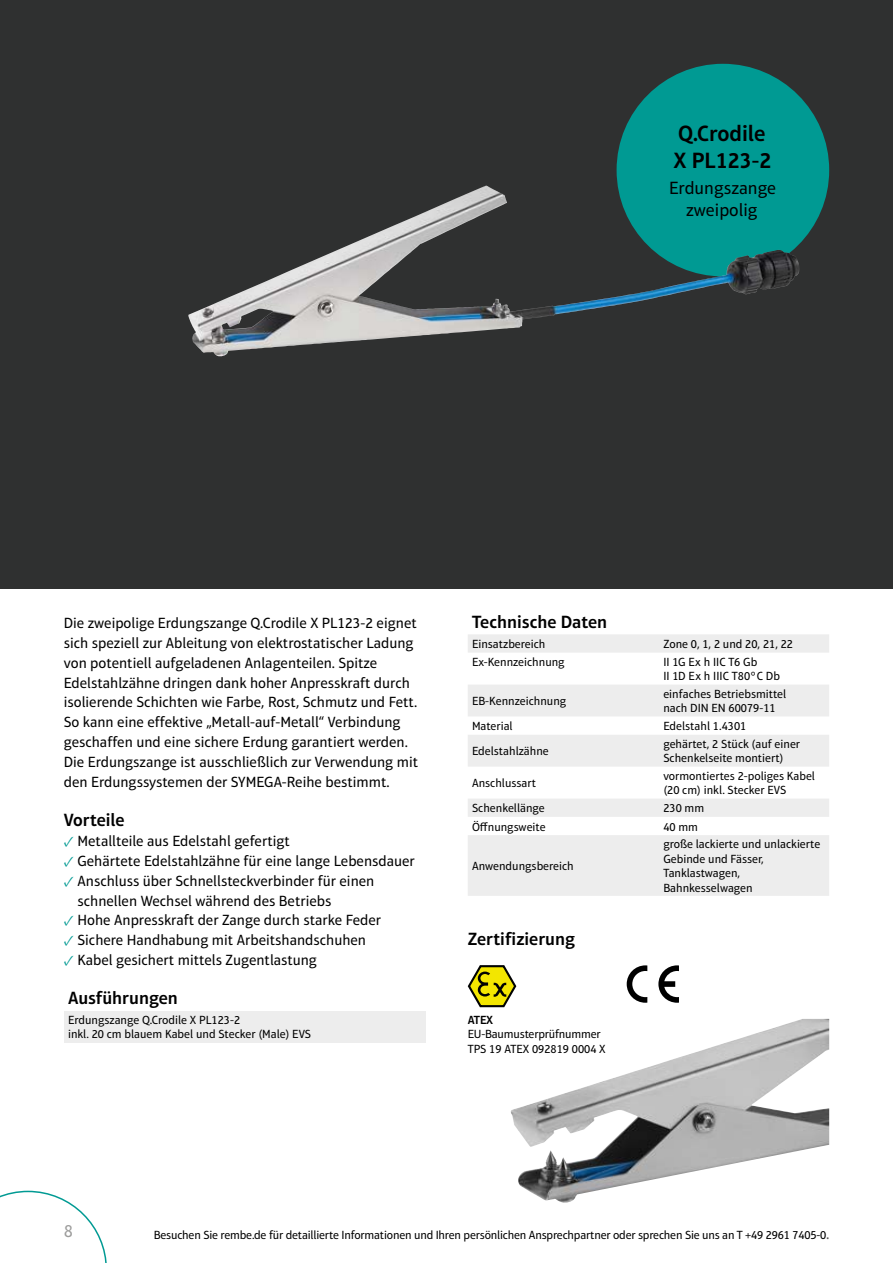
<style>
.page{position:relative;width:893px;height:1263px;background:#fff}
.page>*{position:absolute;margin:0;border:0;box-sizing:border-box;transform-origin:0 0}
.t1{font:600 22.5px/27px "Aptifer Sans LT Pro";color:#000}
.t2{font:600 18px "Aptifer Sans LT Pro";color:#000}
.t3{font:18px/21.6px "Aptifer Sans LT Pro";color:#000;text-align:center}
.t4{font:18px "Aptifer Sans LT Pro";color:#9d9d9c}
.t5{font:15px/19.8px "Aptifer Sans LT Pro";color:#000}
.t6{font:12px/14.4px "Aptifer Sans LT Pro";color:#000}
.t7{font:600 12px "Aptifer Sans LT Pro";color:#000}
.s1{font-family:"Minion Pro";color:#009a93}
.s2{font-family:"Myriad Pro";font-size:15px;color:#575756}
</style>
<div class="page">
<div style="left:0;top:0;width:893px;height:589px;background:#2f3030"></div>
<svg style="left:468px;top:965px;width:48px;height:42px"></svg>
<svg style="left:658px;top:965px;width:21px;height:38px"></svg>
<svg style="left:627px;top:965px;width:20px;height:38px"></svg>
<svg style="left:0;top:1191px;width:107px;height:72px"></svg>
<div style="left:617px;top:64px;width:212px;height:212px;background:#009a93;border-radius:50%"></div>
<svg style="left:468px;top:634px;width:361px;height:262px;fill:#ededed"></svg>
<img style="left:188px;top:187px;width:562px;height:170px">
<img style="left:511px;top:1019px;width:291px;height:146px">
<div style="left:64px;top:1010px;width:361px;height:32px;background:#ededed"></div>
<h1 class="t1" style="left:674px;top:120px;width:99px">Q.Crodile<br>X PL123-2</h1>
<p class="t3" style="left:669px;top:177px;width:109px">Erdungszange zweipolig</p>
<p class="t5" style="left:64px;top:613px;width:356px">Die zweipolige Erdungszange Q.Crodile X PL123-2 eignet sich speziell zur Ableitung von elektrostatischer Ladung von potentiell aufgeladenen Anlagenteilen. Spitze Edelstahlzähne dringen dank hoher Anpresskraft durch isolierende Schichten wie Farbe, Rost, Schmutz und Fett.<br>So kann eine effektive „Metall-auf-Metall“ Verbindung geschaffen und eine sichere Erdung garantiert werden.<br>Die Erdungszange ist ausschließlich zur Verwendung mit den Erdungssystemen der SYMEGA-Reihe bestimmt.</p>
<p class="t2" style="left:64px;top:809px;width:62px">Vorteile</p>
<p class="t5" style="left:64px;top:831px;width:228px"><span class="s1">✓</span> Metallteile aus Edelstahl gefertigt</p>
<p class="t5" style="left:64px;top:851px;width:353px"><span class="s1">✓</span> Gehärtete Edelstahlzähne für eine lange Lebensdauer</p>
<p class="t5" style="left:77px;top:871px;width:298px;text-indent:-14px"><span class="s1">✓</span> Anschluss über Schnellsteckverbinder für einen schnellen Wechsel während des Betriebs</p>
<p class="t5" style="left:64px;top:910px;width:319px"><span class="s1">✓</span> Hohe Anpresskraft der Zange durch starke Feder</p>
<p class="t5" style="left:64px;top:930px;width:304px"><span class="s1">✓</span> Sichere Handhabung mit Arbeitshandschuhen</p>
<p class="t5" style="left:64px;top:950px;width:255px"><span class="s1">✓</span> Kabel gesichert mittels Zugentlastung</p>
<p class="t2" style="left:68px;top:987px;width:111px">Ausführungen</p>
<p class="t6" style="left:68px;top:1012px;width:245px">Erdungszange Q.Crodile X PL123-2<br>inkl. 20 cm blauem Kabel und Stecker (Male) EVS</p>
<p class="t2" style="left:472px;top:611px;width:137px">Technische Daten</p>
<p class="t6" style="left:472px;top:636px;width:75px">Einsatzbereich</p>
<p class="t6" style="left:663px;top:636px;width:131px">Zone 0, 1, 2 und 20, 21, 22</p>
<p class="t6" style="left:472px;top:655px;width:94px">Ex-Kennzeichnung</p>
<p class="t6" style="left:663px;top:655px;width:118px">II 1G Ex h IIC T6 Gb<br>II 1D Ex h IIIC T80°C Db</p>
<p class="t6" style="left:472px;top:694px;width:96px">EB-Kennzeichnung</p>
<p class="t6" style="left:663px;top:686px;width:124px">einfaches Betriebsmittel nach DIN EN 60079-11</p>
<p class="t6" style="left:472px;top:719px;width:42px">Material</p>
<p class="t6" style="left:663px;top:719px;width:84px">Edelstahl 1.4301</p>
<p class="t6" style="left:472px;top:744px;width:78px">Edelstahlzähne</p>
<p class="t6" style="left:663px;top:737px;width:138px">gehärtet, 2 Stück (auf einer<br>Schenkelseite montiert)</p>
<p class="t6" style="left:472px;top:776px;width:66px">Anschlussart</p>
<p class="t6" style="left:663px;top:769px;width:153px">vormontiertes 2-poliges Kabel (20 cm) inkl. Stecker EVS</p>
<p class="t6" style="left:472px;top:801px;width:74px">Schenkellänge</p>
<p class="t6" style="left:663px;top:801px;width:42px">230 mm</p>
<p class="t6" style="left:472px;top:819px;width:75px">Öffnungsweite</p>
<p class="t6" style="left:663px;top:819px;width:36px">40 mm</p>
<p class="t6" style="left:472px;top:859px;width:103px">Anwendungsbereich</p>
<p class="t6" style="left:663px;top:837px;width:159px">große lackierte und unlackierte<br>Gebinde und Fässer,<br>Tanklastwagen,<br>Bahnkesselwagen</p>
<p class="t2" style="left:468px;top:928px;width:109px">Zertifizierung</p>
<p class="t7" style="left:468px;top:1013px;width:27px">ATEX</p>
<p class="t6" style="left:468px;top:1027px;width:139px">EU-Baumusterprüfnummer<br>TPS 19 ATEX 092819 0004 X</p>
<p class="t4" style="left:64px;top:1220px;width:11px">8</p>
<p class="t6" style="left:154px;top:1227px;width:677px">Besuchen Sie rembe.de für detaillierte Informationen und Ihren persönlichen Ansprechpartner oder sprechen Sie uns an T +49 2961 7405-0<span class="s2">.</span></p>
</div>
